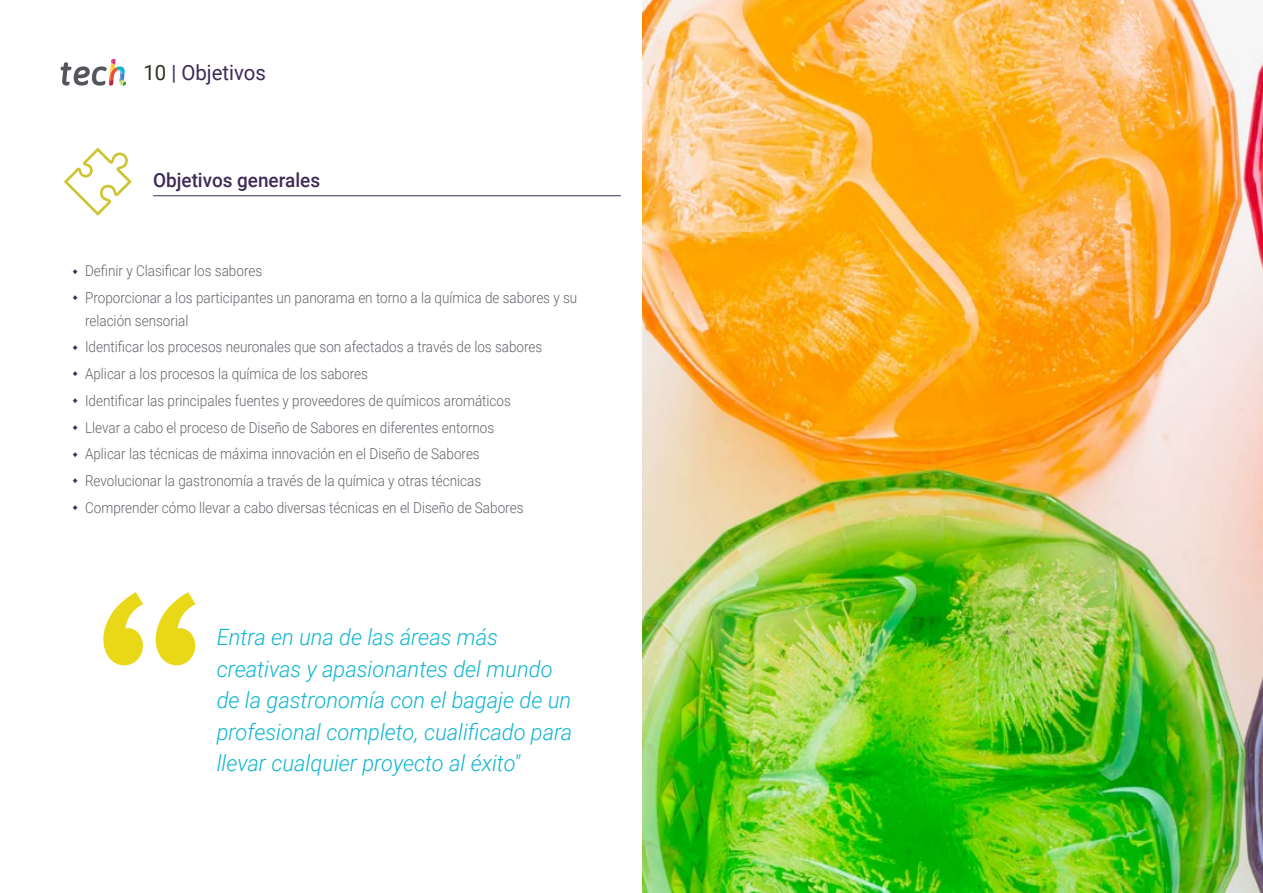
<style>
.page{position:relative;width:1263px;height:893px;background:#fff}
.page>*{position:absolute;margin:0;border:0;box-sizing:border-box;transform-origin:0 0}
.t1{font:italic 300 22.5px/31.5px "Roboto";color:#0fb6cf}
.t2{font:21px "Roboto";color:#3d2b56}
.t3{font:500 19.5px "Roboto";color:#3d2b56}
.t4{font:300 15px/26.7px "Roboto";color:#61646a;scale:.9 1}
.s1{color:#312e20}
</style>
<div class="page">
<hr style="left:153px;top:195px;width:468px;height:1px;background:#3d2b56">
<svg style="left:64px;top:148px;width:68px;height:68px"></svg>
<img style="left:642px;top:0;width:621px;height:893px">
<svg style="left:61px;top:59px;width:65px;height:27px"></svg>
<svg style="left:103px;top:592px;width:92px;height:73px"></svg>
<h2 class="t2" style="left:144px;top:57px;width:124px"><span class="s1">10</span> | Objetivos</h2>
<h3 class="t3" style="left:153px;top:167px;width:169px">Objetivos generales</h3>
<p class="t4" style="left:85px;top:257px;width:548px">Definir y Clasificar los sabores<br>Proporcionar a los participantes un panorama en torno a la química de sabores y su</p>
<p class="t4" style="left:85px;top:306px;width:510px">relación sensorial<br>Identificar los procesos neuronales que son afectados a través de los sabores Aplicar a los procesos la química de los sabores<br>Identificar las principales fuentes y proveedores de químicos aromáticos Llevar a cabo el proceso de Diseño de Sabores en diferentes entornos<br>Aplicar las técnicas de máxima innovación en el Diseño de Sabores Revolucionar la gastronomía a través de la química y otras técnicas Comprender cómo llevar a cabo diversas técnicas en el Diseño de Sabores</p>
<h1 class="t1" style="left:217px;top:621px;width:357px">Entra en una de las áreas más creativas y apasionantes del mundo de la gastronomía con el bagaje de un profesional completo, cualificado para llevar cualquier proyecto al éxito"</h1>
</div>
